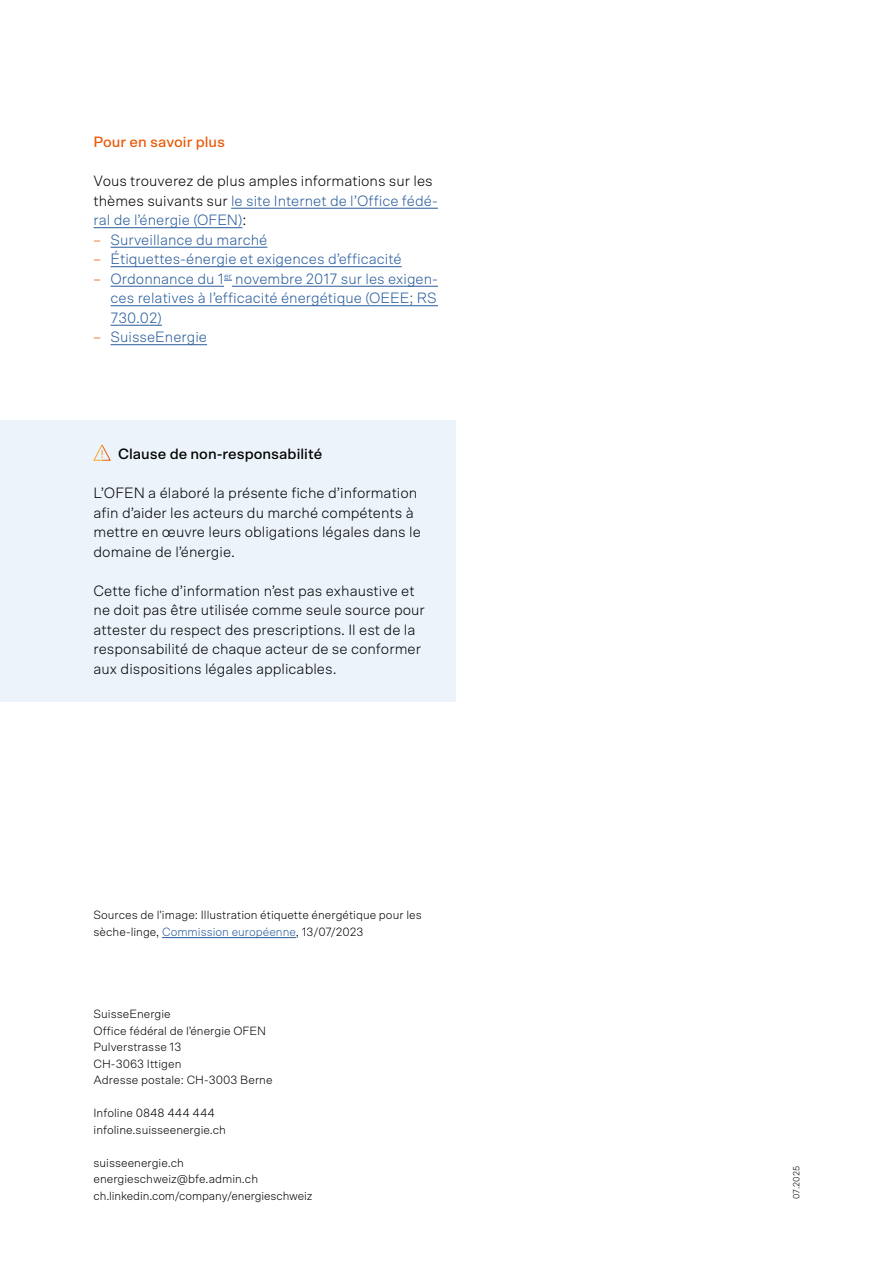
<style>
.page{position:relative;width:893px;height:1263px;background:#fff}
.page>*{position:absolute;margin:0;border:0;box-sizing:border-box;transform-origin:0 0}
.t1{font:300 15px/19.5px "Scto Grotesk A";color:#000}
.t2{font:300 15px/19.5px "Scto Grotesk A";color:#275b9b;text-align:justify}
.t3{font:500 15px "Scto Grotesk A";color:#000}
.t4{font:500 15px "Scto Grotesk A";color:#ea5b0b}
.t5{font:300 12px/16.5px "Scto Grotesk A";color:#000}
.t6{font:300 9px "Scto Grotesk A";letter-spacing:.01em;color:#000}
.s1{color:#275b9b}
.s2{color:#ea5b0b}
</style>
<div class="page">
<hr style="left:231px;top:208px;width:207px;height:1px;background:#275b9b">
<hr style="left:94px;top:227px;width:148px;height:1px;background:#275b9b">
<hr style="left:111px;top:247px;width:156px;height:1px;background:#275b9b">
<hr style="left:111px;top:266px;width:291px;height:1px;background:#275b9b">
<hr style="left:111px;top:286px;width:113px;height:1px;background:#275b9b">
<hr style="left:232px;top:286px;width:206px;height:1px;background:#275b9b">
<hr style="left:111px;top:305px;width:327px;height:1px;background:#275b9b">
<hr style="left:111px;top:325px;width:51px;height:1px;background:#275b9b">
<hr style="left:111px;top:344px;width:96px;height:1px;background:#275b9b">
<div style="left:0;top:420px;width:455px;height:282px;background:#ecf3fb"></div>
<svg style="left:93px;top:444px;width:18px;height:17px"></svg>
<hr style="left:162px;top:937px;width:134px;height:1px;background:#275b9b">
<p class="t4" style="left:94px;top:133px;width:133px">Pour en savoir plus</p>
<p class="t1" style="left:94px;top:171px;width:346px">Vous trouverez de plus amples informations sur les thèmes suivants sur <span class="s1">le site Internet de l’Office fédé&shy;ral de l’énergie (OFEN)</span>:</p>
<p class="t2" style="left:94px;top:229px;width:175px"><span class="s2">–</span> Surveillance du marché</p>
<p class="t2" style="left:94px;top:249px;width:310px"><span class="s2">–</span> Étiquettes-énergie et exigences d’efficacité</p>
<p class="t2" style="left:111px;top:268px;width:329px;text-indent:-17px"><span class="s2">–</span> Ordonnance du 1<sup>er</sup> novembre 2017 sur les exigen&shy;ces relatives à l’efficacité énergétique (OEEE; RS 730.02)</p>
<p class="t2" style="left:94px;top:327px;width:115px"><span class="s2">–</span> SuisseEnergie</p>
<p class="t3" style="left:118px;top:445px;width:206px">Clause de non-responsabilité</p>
<p class="t1" style="left:94px;top:483px;width:329px">L’OFEN a élaboré la présente fiche d’information afin d’aider les acteurs du marché compétents à mettre en œuvre leurs obligations légales dans le domaine de l’énergie.</p>
<p class="t1" style="left:94px;top:580px;width:333px">Cette fiche d’information n’est pas exhaustive et ne doit pas être utilisée comme seule source pour attester du respect des prescriptions. Il est de la responsabilité de chaque acteur de se conformer aux dispositions légales applicables.</p>
<p class="t5" style="left:94px;top:906px;width:330px">Sources de l'image: Illustration étiquette énergétique pour les sèche-linge, <span class="s1">Commission européenne</span>, 13/07/2023</p>
<p class="t5" style="left:94px;top:1005px;width:181px">SuisseEnergie<br>Office fédéral de l’énergie OFEN<br>Pulverstrasse 13<br>CH-3063 Ittigen<br>Adresse postale: CH-3003 Berne</p>
<p class="t5" style="left:94px;top:1104px;width:134px">Infoline 0848 444 444 infoline.suisseenergie.ch</p>
<p class="t5" style="left:94px;top:1154px;width:221px">suisseenergie.ch energieschweiz@bfe.admin.ch ch.linkedin.com/company/energieschweiz</p>
<p class="t6" style="left:791px;top:1199px;width:35px;rotate:-90deg">07.2025</p>
</div>
